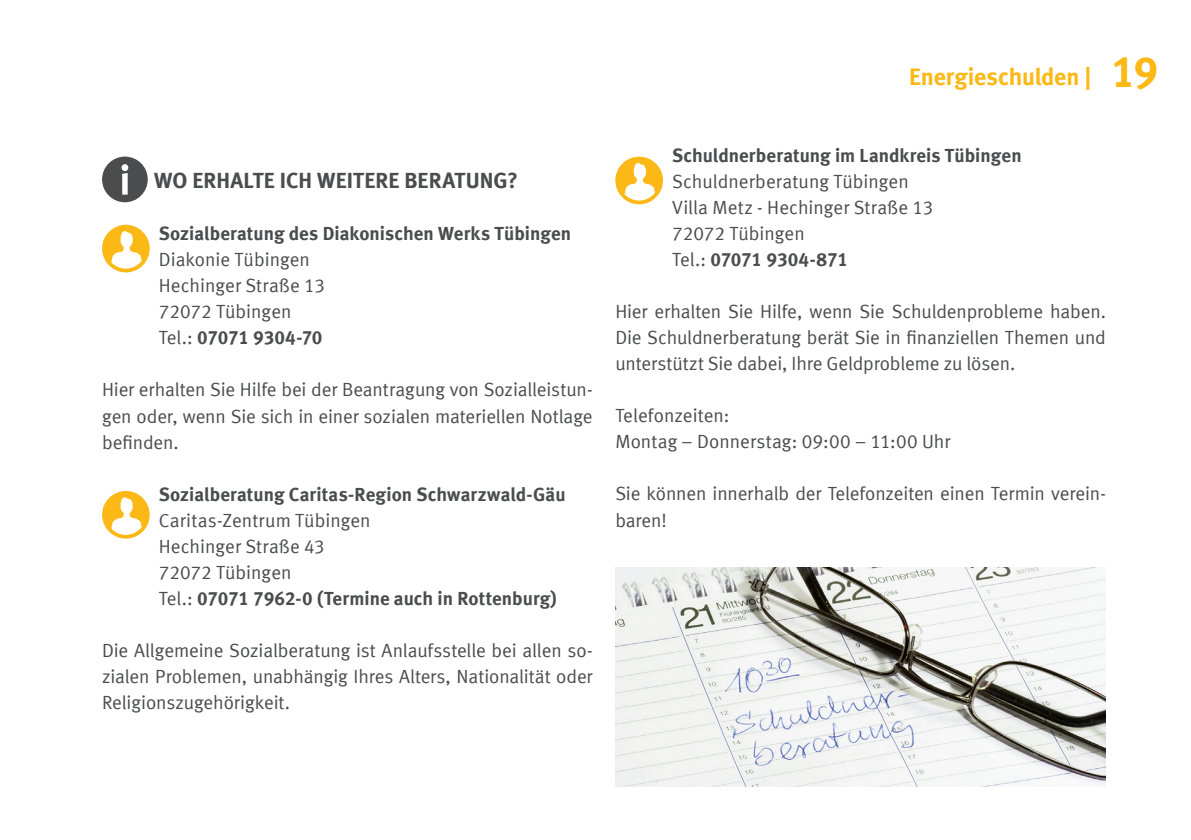
<style>
.page{position:relative;width:1191px;height:840px;background:#fff}
.page>*{position:absolute;margin:0;border:0;box-sizing:border-box;transform-origin:0 0}
.t1{font:700 24px "VZ Meta LF";letter-spacing:-.005em;color:#fcb814}
.t2{font:700 22px "VZ Meta LF";letter-spacing:.005em;color:#4b4c4d}
.t3{font:19px/26px "VZ Meta LF";color:#4b4c4d}
.t4{font:700 19px "VZ Meta LF";letter-spacing:.005em;color:#4b4c4d}
.s1{font-size:44px}
.s2{font-weight:700}
</style>
<div class="page">
<svg style="left:102px;top:225px;width:48px;height:47px"></svg>
<svg style="left:615px;top:156px;width:48px;height:48px"></svg>
<img style="left:615px;top:567px;width:491px;height:218px">
<svg style="left:102px;top:491px;width:48px;height:47px"></svg>
<p class="t1" style="left:909px;top:63px;width:250px">Energieschulden | <span class="s1">19</span></p>
<p class="t2" style="left:154px;top:167px;width:365px">WO ERHALTE ICH WEITERE BERATUNG?</p>
<p class="t4" style="left:159px;top:222px;width:414px">Sozialberatung des Diakonischen Werks Tübingen</p>
<p class="t3" style="left:159px;top:246px;width:168px">Diakonie Tübingen<br>Hechinger Straße 13<br>72072 Tübingen<br>Tel.: <span class="s2">07071 9304-70</span></p>
<p class="t3" style="left:102px;top:376px;width:492px;text-align:justify">Hier erhalten Sie Hilfe bei der Beantragung von Sozialleistun&shy;gen oder, wenn Sie sich in einer sozialen materiellen Notlage befinden.</p>
<p class="t4" style="left:159px;top:482px;width:408px">Sozialberatung Caritas-Region Schwarzwald-Gäu</p>
<p class="t3" style="left:159px;top:506px;width:399px">Caritas-Zentrum Tübingen<br>Hechinger Straße 43<br>72072 Tübingen<br>Tel.: <span class="s2">07071 7962-0 (Termine auch in Rottenburg)</span></p>
<p class="t3" style="left:102px;top:636px;width:492px;text-align:justify">Die Allgemeine Sozialberatung ist Anlaufsstelle bei allen so&shy;zialen Problemen, unabhängig Ihres Alters, Nationalität oder Religionszugehörigkeit.</p>
<p class="t4" style="left:672px;top:144px;width:351px">Schuldnerberatung im Landkreis Tübingen</p>
<p class="t3" style="left:672px;top:168px;width:263px">Schuldnerberatung Tübingen<br>Villa Metz - Hechinger Straße 13<br>72072 Tübingen<br>Tel.: <span class="s2">07071 9304-871</span></p>
<p class="t3" style="left:615px;top:298px;width:492px;text-align:justify">Hier erhalten Sie Hilfe, wenn Sie Schuldenprobleme haben.<br>Die Schuldnerberatung berät Sie in finanziellen Themen und unterstützt Sie dabei, Ihre Geldprobleme zu lösen.</p>
<p class="t3" style="left:615px;top:402px;width:337px">Telefonzeiten:<br>Montag – Donnerstag: 09:00 – 11:00 Uhr</p>
<p class="t3" style="left:615px;top:480px;width:492px">Sie können innerhalb der Telefonzeiten einen Termin verein&shy;baren!</p>
</div>
